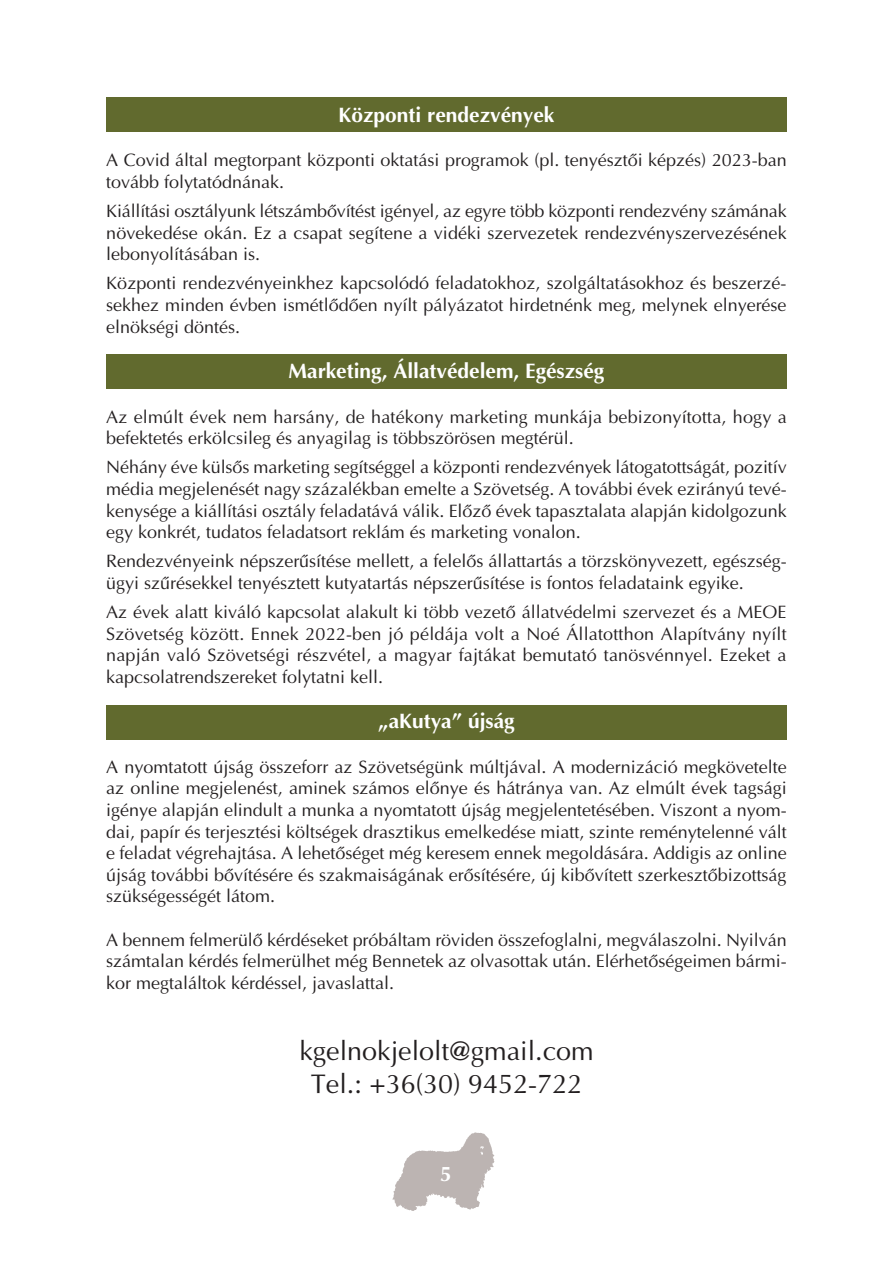
<style>
.page{position:relative;width:893px;height:1263px;background:#fff}
.page>*{position:absolute;margin:0;border:0;box-sizing:border-box;transform-origin:0 0}
.t1{font:27px/32.4px "Optima H Regular";color:#231f20;text-align:center}
.t2{font:21px "Optima H Bold";color:#fff}
.t3{font:18px/21.6px "Optima H Regular";color:#231f20;text-align:justify}
</style>
<div class="page">
<div style="left:106px;top:354px;width:681px;height:34px;background:#616a2e"></div>
<div style="left:106px;top:97px;width:681px;height:35px;background:#616a2e"></div>
<div style="left:106px;top:705px;width:681px;height:34px;background:#616a2e"></div>
<img style="left:392px;top:1133px;width:103px;height:78px">
<p class="t2" style="left:339px;top:106px;width:217px">Központi rendezvények</p>
<p class="t3" style="left:106px;top:151px;width:682px">A Covid által megtorpant központi oktatási programok (pl. tenyésztôi képzés) 2023-ban tovább folytatódnának.</p>
<p class="t3" style="left:106px;top:202px;width:682px">Kiállítási osztályunk létszámbôvítést igényel, az egyre több központi rendezvény számának növekedése okán. Ez a csapat segítene a vidéki szervezetek rendezvényszervezésének lebonyolításában is.</p>
<p class="t3" style="left:106px;top:274px;width:682px">Központi rendezvényeinkhez kapcsolódó feladatokhoz, szolgáltatásokhoz és beszerzé&shy;sekhez minden évben ismétlôdôen nyílt pályázatot hirdetnénk meg, melynek elnyerése elnökségi döntés.</p>
<p class="t2" style="left:288px;top:362px;width:317px">Marketing, Állatvédelem, Egészség</p>
<p class="t3" style="left:106px;top:407px;width:682px">Az elmúlt évek nem harsány, de hatékony marketing munkája bebizonyította, hogy a befektetés erkölcsileg és anyagilag is többszörösen megtérül.</p>
<p class="t3" style="left:106px;top:458px;width:682px">Néhány éve külsôs marketing segítséggel a központi rendezvények látogatottságát, pozitív média megjelenését nagy százalékban emelte a Szövetség. A további évek ezirányú tevé&shy;kenysége a kiállítási osztály feladatává válik. Elôzô évek tapasztalata alapján kidolgozunk egy konkrét, tudatos feladatsort reklám és marketing vonalon.</p>
<p class="t3" style="left:106px;top:552px;width:682px">Rendezvényeink népszerûsítése mellett, a felelôs állattartás a törzskönyvezett, egészség&shy;ügyi szûrésekkel tenyésztett kutyatartás népszerûsítése is fontos feladataink egyike.</p>
<p class="t3" style="left:106px;top:603px;width:682px">Az évek alatt kiváló kapcsolat alakult ki több vezetô állatvédelmi szervezet és a MEOE Szövetség között. Ennek 2022-ben jó példája volt a Noé Állatotthon Alapítvány nyílt napján való Szövetségi részvétel, a magyar fajtákat bemutató tanösvénnyel. Ezeket a kapcsolatrendszereket folytatni kell.</p>
<p class="t2" style="left:378px;top:712px;width:138px">„aKutya” újság</p>
<p class="t3" style="left:106px;top:757px;width:682px">A nyomtatott újság összeforr az Szövetségünk múltjával. A modernizáció megkövetelte az online megjelenést, aminek számos elônye és hátránya van. Az elmúlt évek tagsági igénye alapján elindult a munka a nyomtatott újság megjelentetésében. Viszont a nyom&shy;dai, papír és terjesztési költségek drasztikus emelkedése miatt, szinte reménytelenné vált e feladat végrehajtása. A lehetôséget még keresem ennek megoldására. Addigis az online újság további bôvítésére és szakmaiságának erôsítésére, új kibôvített szerkesztôbizottság szükségességét látom.</p>
<p class="t3" style="left:106px;top:930px;width:682px">A bennem felmerülô kérdéseket próbáltam röviden összefoglalni, megválaszolni. Nyilván számtalan kérdés felmerülhet még Bennetek az olvasottak után. Elérhetôségeimen bármi&shy;kor megtaláltok kérdéssel, javaslattal.</p>
<h1 class="t1" style="left:299px;top:1037px;width:296px">kgelnokjelolt@gmail.com<br>Tel.: +36(30) 9452-722</h1>
<p class="t2" style="left:440px;top:1165px;width:13px">5</p>
</div>
